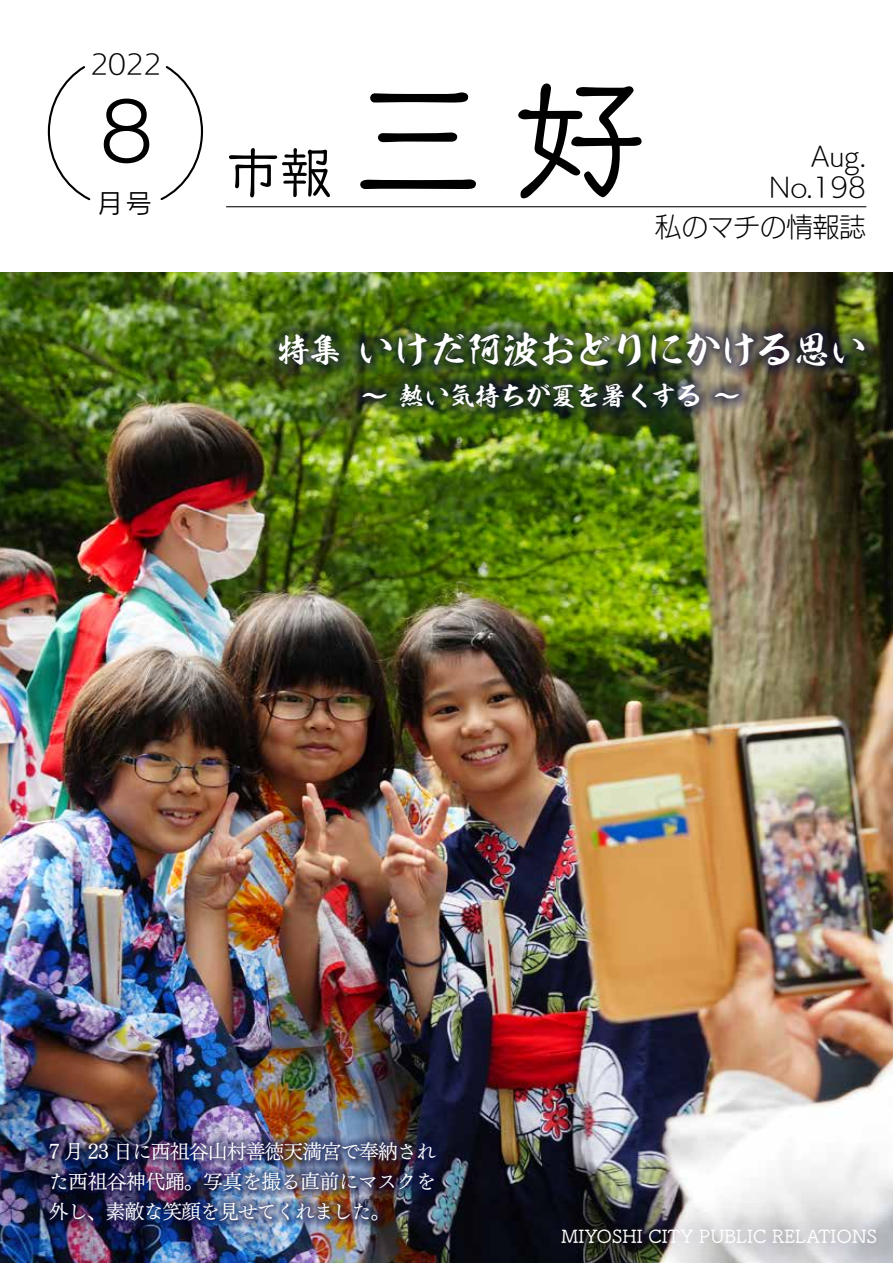
<style>
.page{position:relative;width:893px;height:1263px;background:#fff}
.page>*{position:absolute;margin:0;border:0;box-sizing:border-box;transform-origin:0 0}
.t1{font:127.5px "New Cinema A Std D";color:#000}
.t2{font:79.65px "Rodin Pro M";color:#000}
.t3{font:53.1px "New Cinema A Std D";color:#000}
.t4{font:38.25px "FOT Kso Genbu";letter-spacing:-.05em;color:#fff}
.t5{font:34.05px "FOT Kso Genbu";color:#fff}
.t6{font:26.55px/40.7px "UD Kakugo Large Pro L";color:#000;text-align:right}
.t7{font:26.55px "FOT Kso Genbu";letter-spacing:-.05em;color:#fff}
.t8{font:26.55px "Rodin Pro M";color:#000}
.t9{font:19.95px/29.8px "UD Mincho Pr 6 N M";letter-spacing:-.05em;color:#fff;text-align:justify}
.t10{font:18px "Tsuku B Rd Gothic Std M";color:#fff}
</style>
<div class="page">
<hr style="left:226px;top:206px;width:640px;height:1px;background:#000">
<svg style="left:47px;top:66px;width:44px;height:135px"></svg>
<svg style="left:160px;top:66px;width:43px;height:135px"></svg>
<hr style="left:892px;top:0;width:1px;height:292px;background:#143290">
<img style="left:0;top:272px;width:893px;height:991px">
<img style="left:266px;top:320px;width:611px;height:101px">
<img style="left:41px;top:1134px;width:403px;height:95px">
<svg style="left:536px;top:1202px;width:357px;height:61px;background:#8f9092"></svg>
<h3 class="t6" style="left:90px;top:43px;width:73px">2022</h3>
<h2 class="t2" style="left:99px;top:80px;width:57px">8</h2>
<h3 class="t8" style="left:97px;top:186px;width:57px">月号</h3>
<h3 class="t3" style="left:226px;top:133px;width:108px">市報</h3>
<h1 class="t1" style="left:354px;top:45px;width:291px">三好</h1>
<h3 class="t6" style="left:811px;top:135px;width:57px">Aug.</h3>
<h3 class="t6" style="left:655px;top:165px;width:213px">No.198<br>私のマチの情報誌</h3>
<h3 class="t5" style="left:276px;top:331px;width:68px">特集</h3>
<h3 class="t4" style="left:356px;top:329px;width:512px">いけだ阿波おどりにかける思い</h3>
<h3 class="t7" style="left:398px;top:381px;width:343px">熱い気持ちが夏を暑くする〜</h3>
<p class="t9" style="left:49px;top:1135px;width:389px">7 月 23 日に西祖谷山村善徳天満宮で奉納された西祖谷神代踊。写真を撮る直前にマスクを外し、素敵な笑顔を見せてくれました。</p>
<p class="t10" style="left:561px;top:1222px;width:317px">MIYOSHI CITY PUBLIC RELATIONS</p>
</div>
